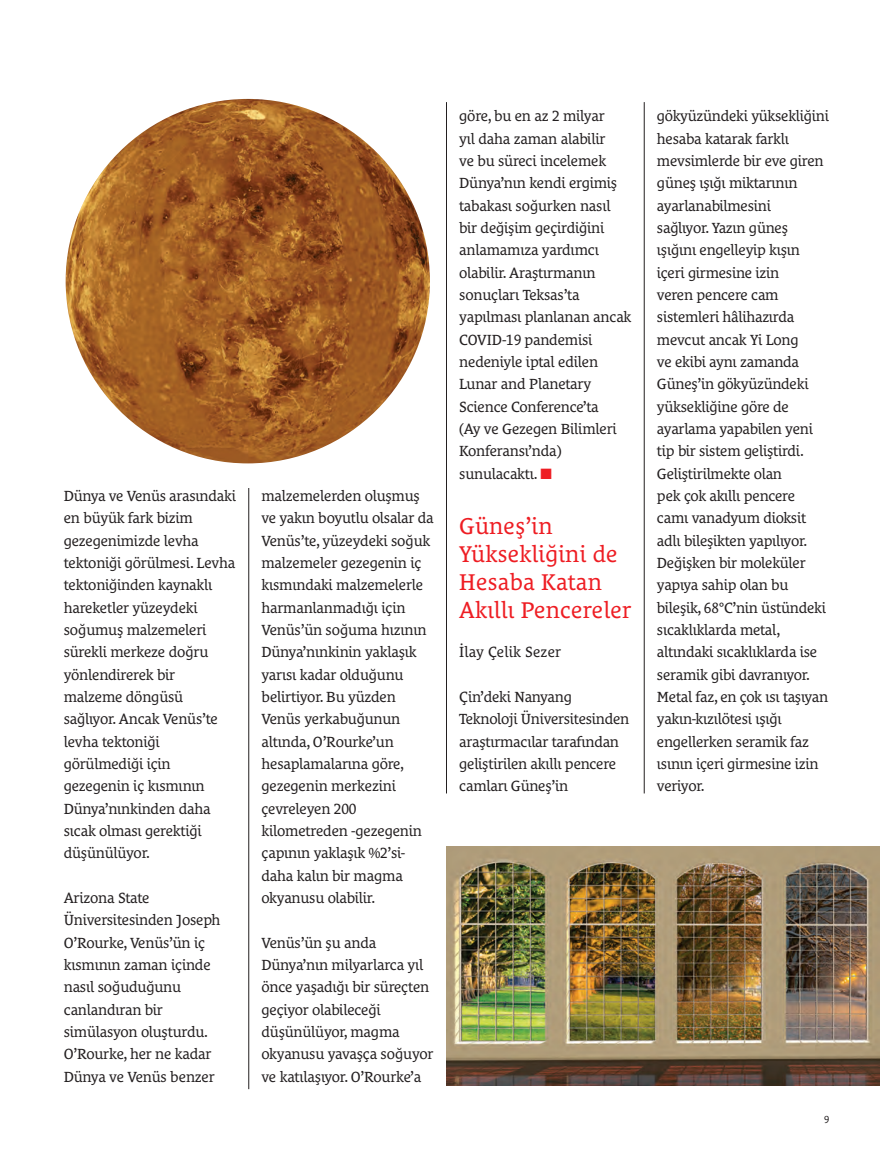
<style>
.page{position:relative;width:893px;height:1170px;background:#fff}
.page>*{position:absolute;margin:0;border:0;box-sizing:border-box;transform-origin:0 0}
.t1{font:23.25px/27.9px "Le Monde Courrier Pro";letter-spacing:.01em;color:#ee1d23}
.t2{font:15px/22.4px "Le Monde Courrier Pro";letter-spacing:-.015em;color:#231f20}
.t3{font:15px "Le Monde Courrier Pro";letter-spacing:.01em;color:#231f20}
.t4{font:10.35px "Le Monde Courrier Pro";color:#231f20}
.s1{color:#ee1d23}
</style>
<div class="page">
<hr style="left:446px;top:102px;width:1px;height:691px;background:#231f20">
<hr style="left:644px;top:102px;width:1px;height:691px;background:#231f20">
<hr style="left:248px;top:488px;width:1px;height:601px;background:#231f20">
<img style="left:66px;top:99px;width:364px;height:364px;border-radius:182px">
<img style="left:447px;top:846px;width:432px;height:239px">
<p class="t2" style="left:64px;top:483px;width:174px">Dünya ve Venüs arasındaki en büyük fark bizim gezegenimizde levha tektoniği görülmesi. Levha tektoniğinden kaynaklı hareketler yüzeydeki soğumuş malzemeleri sürekli merkeze doğru yönlendirerek bir malzeme döngüsü sağlıyor. Ancak Venüs’te levha tektoniği görülmediği için gezegenin iç kısmının<br>Dünya’nınkinden daha sıcak olması gerektiği düşünülüyor.</p>
<p class="t2" style="left:64px;top:884px;width:158px">Arizona State<br>Üniversitesinden Joseph<br>O’Rourke, Venüs’ün iç kısmının zaman içinde nasıl soğuduğunu canlandıran bir simülasyon oluşturdu.<br>O’Rourke, her ne kadar<br>Dünya ve Venüs benzer</p>
<p class="t2" style="left:261px;top:483px;width:174px">malzemelerden oluşmuş ve yakın boyutlu olsalar da<br>Venüs’te, yüzeydeki soğuk malzemeler gezegenin iç kısmındaki malzemelerle harmanlanmadığı için<br>Venüs’ün soğuma hızının<br>Dünya’nınkinin yaklaşık yarısı kadar olduğunu belirtiyor. Bu yüzden<br>Venüs yerkabuğunun altında, O’Rourke’un hesaplamalarına göre, gezegenin merkezini çevreleyen 200 kilometreden -gezegenin çapının yaklaşık %2’si&shy;daha kalın bir magma okyanusu olabilir.</p>
<p class="t2" style="left:261px;top:929px;width:174px">Venüs’ün şu anda<br>Dünya’nın milyarlarca yıl önce yaşadığı bir süreçten geçiyor olabileceği düşünülüyor, magma okyanusu yavaşça soğuyor ve katılaşıyor. O’Rourke’a</p>
<p class="t2" style="left:459px;top:103px;width:174px">göre, bu en az 2 milyar<br>yıl daha zaman alabilir<br>ve bu süreci incelemek<br>Dünya’nın kendi ergimiş tabakası soğurken nasıl bir değişim geçirdiğini anlamamıza yardımcı olabilir. Araştırmanın sonuçları Teksas’ta yapılması planlanan ancak<br>COVID-19 pandemisi nedeniyle iptal edilen<br>Lunar and Planetary<br>Science Conference’ta<br>(Ay ve Gezegen Bilimleri<br>Konferansı’nda) sunulacaktı. <span class="s1">■</span></p>
<h1 class="t1" style="left:459px;top:509px;width:174px">Güneş’in<br>Yüksekliğini de<br>Hesaba Katan<br>Akıllı Pencereler</h1>
<p class="t3" style="left:459px;top:640px;width:103px">İlay Çelik Sezer</p>
<p class="t2" style="left:459px;top:683px;width:172px">Çin’deki Nanyang<br>Teknoloji Üniversitesinden araştırmacılar tarafından geliştirilen akıllı pencere camları Güneş’in</p>
<p class="t2" style="left:657px;top:103px;width:173px">gökyüzündeki yüksekliğini hesaba katarak farklı mevsimlerde bir eve giren güneş ışığı miktarının ayarlanabilmesini<br>sağlıyor. Yazın güneş ışığını engelleyip kışın içeri girmesine izin<br>veren pencere cam sistemleri hâlihazırda mevcut ancak Yi Long<br>ve ekibi aynı zamanda<br>Güneş’in gökyüzündeki yüksekliğine göre de ayarlama yapabilen yeni tip bir sistem geliştirdi.<br>Geliştirilmekte olan<br>pek çok akıllı pencere camı vanadyum dioksit adlı bileşikten yapılıyor.<br>Değişken bir moleküler yapıya sahip olan bu bileşik, 68°C’nin üstündeki sıcaklıklarda metal, altındaki sıcaklıklarda ise seramik gibi davranıyor.<br>Metal faz, en çok ısı taşıyan yakın-kızılötesi ışığı engellerken seramik faz ısının içeri girmesine izin veriyor.</p>
<p class="t4" style="left:824px;top:1110px;width:7px">9</p>
</div>
